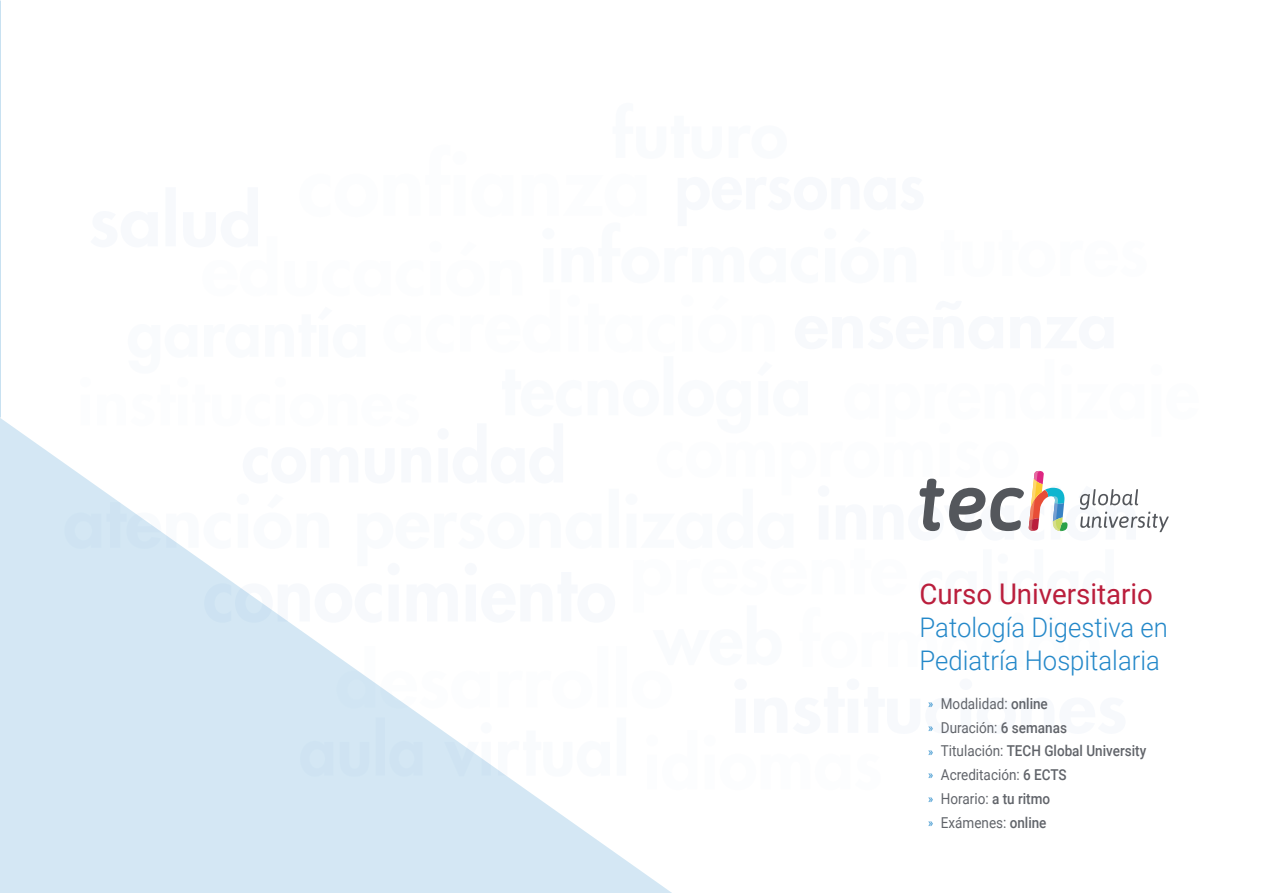
<style>
.page{position:relative;width:1263px;height:893px;background:#fff}
.page>*{position:absolute;margin:0;border:0;box-sizing:border-box;transform-origin:0 0}
.t1{font:28.5px "Roboto";color:#ba1e3c}
.t2{font:300 27px/33px "Roboto";color:#2488c9;scale:.95 1}
.t3{font:15px/23.7px "Roboto";color:#61646a;scale:.9 1}
.s1{font-size:12px;color:#2488c9}
.s2{font-weight:500}
</style>
<div class="page">
<svg style="left:0;top:418px;width:672px;height:475px;background:#d8e9f5"></svg>
<svg style="left:64px;top:418px;width:1105px;height:372px"></svg>
<h1 class="t1" style="left:919px;top:574px;width:235px">Curso Universitario</h1>
<h2 class="t2" style="left:919px;top:610px;width:263px">Patología Digestiva en<br>Pediatría Hospitalaria</h2>
<p class="t3" style="left:928px;top:691px;width:244px"><span class="s1">»</span> Modalidad: <span class="s2">online<br></span><span class="s1">»</span> Duración: <span class="s2">6 semanas<br></span><span class="s1">»</span> Titulación: <span class="s2">TECH Global University </span><span class="s1">»</span> Acreditación: <span class="s2">6 ECTS<br></span><span class="s1">»</span> Horario: <span class="s2">a tu ritmo<br></span><span class="s1">»</span> Exámenes: <span class="s2">online</span></p>
</div>
